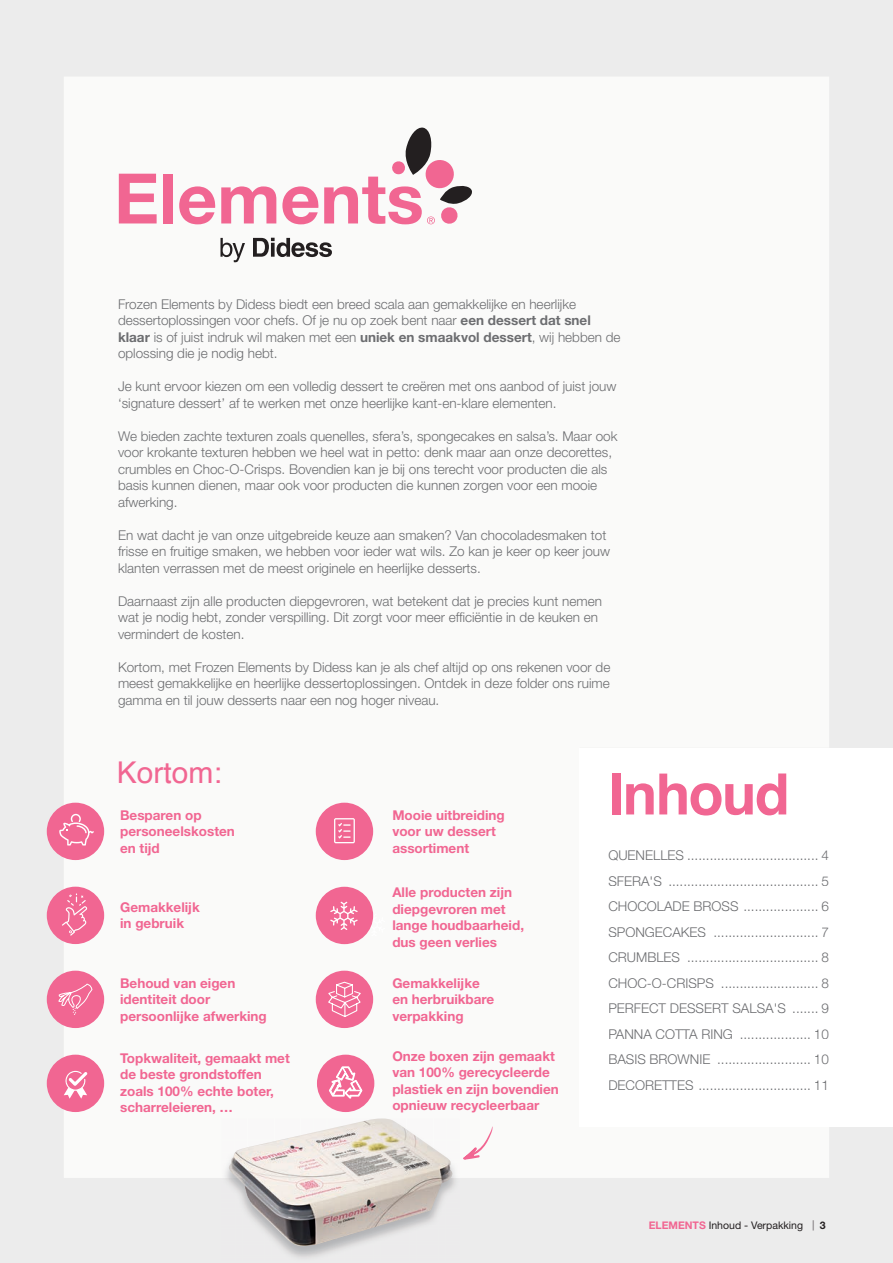
<style>
.page{position:relative;width:893px;height:1263px;background:#ececec}
.page>*{position:absolute;margin:0;border:0;box-sizing:border-box;transform-origin:0 0}
.t1{font:700 57px "Helvetica";letter-spacing:-.03em;color:#f16692}
.t2{font:30px "Helvetica";color:#f16692}
.t3{font:300 13.5px/16.5px "Helvetica Neue LT Std";color:#6c6d70}
.t4{font:700 13.5px/16.5px "Helvetica Neue LT Std";color:#f16692}
.t5{font:10.5px "Helvetica Neue LT Std";color:#231f20}
.t6{font:700 10.5px "Helvetica Neue LT Std";color:#231f20}
.s1{font-weight:700}
.s2{font-weight:700;color:#f16692}
</style>
<div class="page">
<svg style="left:812px;top:1220px;width:2px;height:10px"></svg>
<div style="left:64px;top:77px;width:765px;height:1101px;background:#fafaf9"></div>
<div style="left:580px;top:748px;width:313px;height:378px;background:#fff"></div>
<svg style="left:119px;top:174px;width:38px;height:49px"></svg>
<div style="left:163px;top:174px;width:10px;height:49px;background:#f16692"></div>
<svg style="left:179px;top:186px;width:36px;height:38px"></svg>
<svg style="left:221px;top:186px;width:55px;height:37px"></svg>
<svg style="left:220px;top:238px;width:112px;height:24px"></svg>
<svg style="left:282px;top:126px;width:191px;height:99px"></svg>
<img style="left:222px;top:1119px;width:237px;height:139px">
<img style="left:228px;top:1118px;width:225px;height:129px">
<div style="left:316px;top:887px;width:57px;height:57px;background:#f16692;border-radius:50%"></div>
<svg style="left:330px;top:902px;width:55px;height:34px"></svg>
<div style="left:316px;top:803px;width:57px;height:57px;background:#f16692;border-radius:50%"></div>
<svg style="left:334px;top:818px;width:21px;height:25px"></svg>
<div style="left:316px;top:971px;width:57px;height:57px;background:#f16692;border-radius:50%"></div>
<svg style="left:328px;top:981px;width:33px;height:36px"></svg>
<div style="left:47px;top:803px;width:57px;height:57px;background:#f16692;border-radius:50%"></div>
<svg style="left:59px;top:814px;width:35px;height:31px"></svg>
<div style="left:47px;top:887px;width:57px;height:57px;background:#f16692;border-radius:50%"></div>
<svg style="left:62px;top:893px;width:26px;height:43px"></svg>
<div style="left:47px;top:971px;width:57px;height:57px;background:#f16692;border-radius:50%"></div>
<svg style="left:58px;top:984px;width:35px;height:31px"></svg>
<div style="left:47px;top:1055px;width:57px;height:57px;background:#f16692;border-radius:50%"></div>
<svg style="left:64px;top:1071px;width:23px;height:28px"></svg>
<svg style="left:463px;top:1126px;width:30px;height:34px"></svg>
<div style="left:317px;top:1055px;width:57px;height:57px;background:#f16692;border-radius:50%"></div>
<svg style="left:329px;top:1066px;width:33px;height:32px"></svg>
<p class="t3" style="left:118px;top:295px;width:504px">Frozen Elements by Didess biedt een breed scala aan gemakkelijke en heerlijke dessertoplossingen voor chefs. Of je nu op zoek bent naar <span class="s1">een dessert dat snel klaar</span> is of juist indruk wil maken met een <span class="s1">uniek en smaakvol dessert</span>, wij hebben de oplossing die je nodig hebt.</p>
<p class="t3" style="left:118px;top:378px;width:500px">Je kunt ervoor kiezen om een volledig dessert te creëren met ons aanbod of juist jouw ‘signature dessert’ af te werken met onze heerlijke kant-en-klare elementen.</p>
<p class="t3" style="left:118px;top:427px;width:501px">We bieden zachte texturen zoals quenelles, sfera’s, spongecakes en salsa’s. Maar ook voor krokante texturen hebben we heel wat in petto: denk maar aan onze decorettes, crumbles en Choc-O-Crisps. Bovendien kan je bij ons terecht voor producten die als basis kunnen dienen, maar ook voor producten die kunnen zorgen voor een mooie afwerking.</p>
<p class="t3" style="left:118px;top:526px;width:494px">En wat dacht je van onze uitgebreide keuze aan smaken? Van chocoladesmaken tot frisse en fruitige smaken, we hebben voor ieder wat wils. Zo kan je keer op keer jouw klanten verrassen met de meest originele en heerlijke desserts.</p>
<p class="t3" style="left:118px;top:592px;width:485px">Daarnaast zijn alle producten diepgevroren, wat betekent dat je precies kunt nemen wat je nodig hebt, zonder verspilling. Dit zorgt voor meer efficiëntie in de keuken en vermindert de kosten.</p>
<p class="t3" style="left:118px;top:658px;width:494px;text-align:justify">Kortom, met Frozen Elements by Didess kan je als chef altijd op ons rekenen voor de meest gemakkelijke en heerlijke dessertoplossingen. Ontdek in deze folder ons ruime gamma en til jouw desserts naar een nog hoger niveau.</p>
<h2 class="t2" style="left:117px;top:749px;width:107px">Kortom:</h2>
<p class="t4" style="left:120px;top:806px;width:116px">Besparen op personeelskosten en tijd</p>
<p class="t4" style="left:392px;top:806px;width:114px">Mooie uitbreiding voor uw dessert assortiment</p>
<p class="t4" style="left:392px;top:884px;width:133px">Alle producten zijn diepgevroren met lange houdbaarheid, dus geen verlies</p>
<p class="t4" style="left:392px;top:974px;width:104px">Gemakkelijke en herbruikbare verpakking</p>
<p class="t4" style="left:120px;top:898px;width:81px">Gemakkelijk in gebruik</p>
<p class="t4" style="left:120px;top:974px;width:148px">Behoud van eigen identiteit door persoonlijke afwerking</p>
<p class="t4" style="left:120px;top:1049px;width:171px">Topkwaliteit, gemaakt met de beste grondstoffen zoals 100% echte boter, scharreleieren, …</p>
<p class="t4" style="left:392px;top:1047px;width:168px">Onze boxen zijn gemaakt van 100% gerecycleerde plastiek en zijn bovendien opnieuw recycleerbaar</p>
<h1 class="t1" style="left:608px;top:760px;width:183px">Inhoud</h1>
<p class="t3" style="left:608px;top:842px;width:222px;line-height:25.5px;text-align:justify">QUENELLES ................................... 4<br>SFERA'S ........................................ 5<br>CHOCOLADE BROSS .................... 6<br>SPONGECAKES ............................ 7<br>CRUMBLES ................................... 8<br>CHOC-O-CRISPS .......................... 8<br>PERFECT DESSERT SALSA'S ....... 9<br>PANNA COTTA RING ................... 10<br>BASIS BROWNIE ......................... 10<br>DECORETTES .............................. 11</p>
<p class="t5" style="left:649px;top:1219px;width:156px"><span class="s2">ELEMENTS</span> Inhoud - Verpakking</p>
<p class="t6" style="left:820px;top:1218px;width:7px">3</p>
</div>
